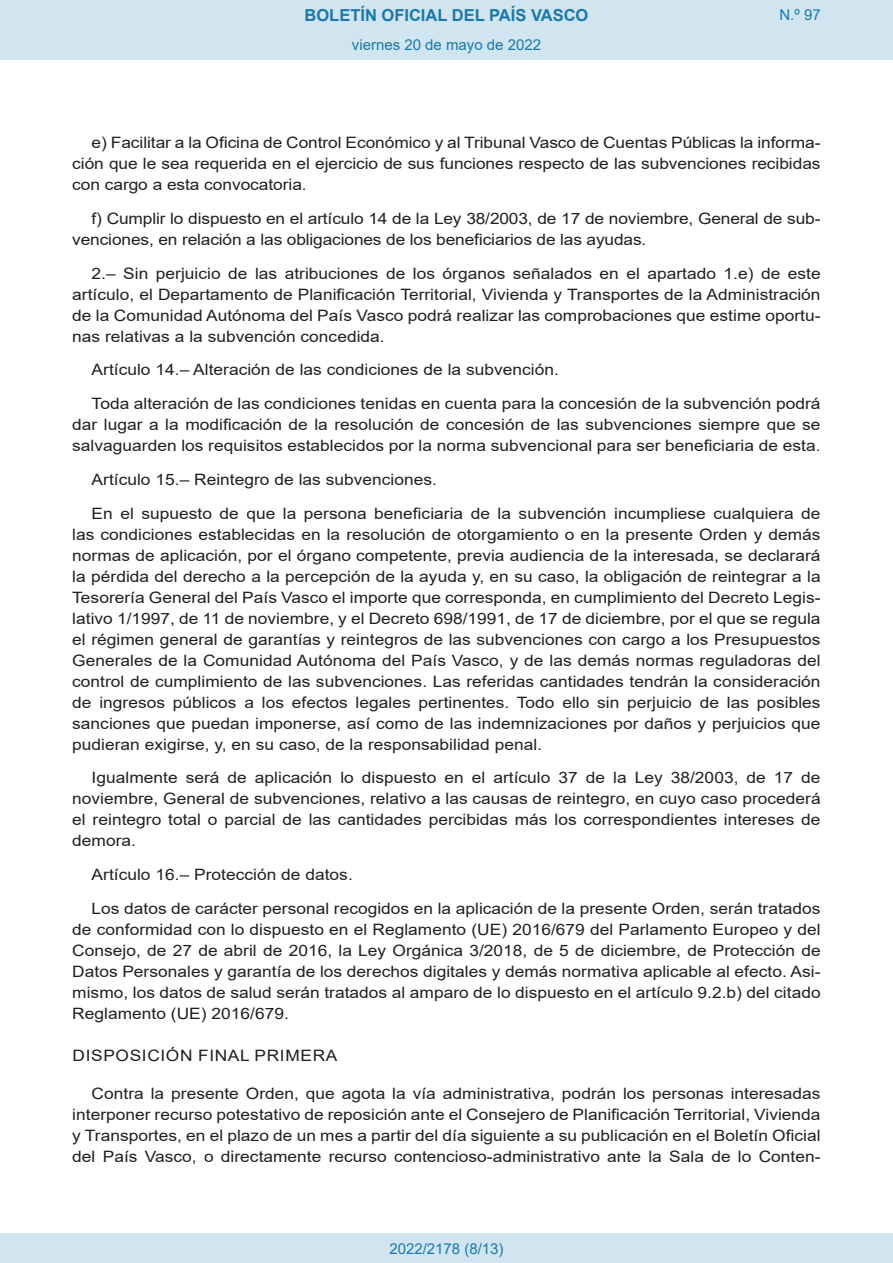
<style>
.page{position:relative;width:893px;height:1263px;background:#fff}
.page>*{position:absolute;margin:0;border:0;box-sizing:border-box;transform-origin:0 0}
.t1{font:700 16.5px "Arial";color:#1879ad}
.BOPVDetalle{font:15.6px/21px "Arial";color:#231f20;text-align:justify;scale:1.11 1}
.BOPVDisposicion{font:15.6px "Arial";letter-spacing:.035em;color:#231f20;scale:1.11 1}
.Paginacion_Centro{font:15px "Arial";color:#1879ad}
</style>
<div class="page">
<div style="left:0;top:0;width:893px;height:60px;background:#d0e5f0"></div>
<div style="left:0;top:1233px;width:893px;height:30px;background:#d0e5f0"></div>
<p class="t1" style="left:305px;top:3px;width:285px">BOLETÍN OFICIAL DEL PAÍS VASCO</p>
<p class="Paginacion_Centro" style="left:352px;top:35px;width:191px">viernes 20 de mayo de 2022</p>
<p class="Paginacion_Centro" style="left:779px;top:5px;width:43px">N.º 97</p>
<p class="BOPVDetalle" style="left:72px;top:132px;width:676px;text-indent:19px">e) Facilitar a la Oficina de Control Económico y al Tribunal Vasco de Cuentas Públicas la informa&shy;ción que le sea requerida en el ejercicio de sus funciones respecto de las subvenciones recibidas con cargo a esta convocatoria.</p>
<p class="BOPVDetalle" style="left:72px;top:208px;width:676px;text-indent:19px">f) Cumplir lo dispuesto en el artículo 14 de la Ley 38/2003, de 17 de noviembre, General de sub&shy;venciones, en relación a las obligaciones de los beneficiarios de las ayudas.</p>
<p class="BOPVDetalle" style="left:72px;top:263px;width:676px;text-indent:19px">2.– Sin perjuicio de las atribuciones de los órganos señalados en el apartado 1.e) de este artículo, el Departamento de Planificación Territorial, Vivienda y Transportes de la Administración de la Comunidad Autónoma del País Vasco podrá realizar las comprobaciones que estime oportu&shy;nas relativas a la subvención concedida.</p>
<p class="BOPVDetalle" style="left:92px;top:359px;width:422px">Artículo 14.– Alteración de las condiciones de la subvención.</p>
<p class="BOPVDetalle" style="left:72px;top:393px;width:676px;text-indent:19px">Toda alteración de las condiciones tenidas en cuenta para la concesión de la subvención podrá dar lugar a la modificación de la resolución de concesión de las subvenciones siempre que se salvaguarden los requisitos establecidos por la norma subvencional para ser beneficiaria de esta.</p>
<p class="BOPVDetalle" style="left:92px;top:469px;width:313px">Artículo 15.– Reintegro de las subvenciones.</p>
<p class="BOPVDetalle" style="left:72px;top:503px;width:676px;text-indent:19px">En el supuesto de que la persona beneficiaria de la subvención incumpliese cualquiera de las condiciones establecidas en la resolución de otorgamiento o en la presente Orden y demás normas de aplicación, por el órgano competente, previa audiencia de la interesada, se declarará la pérdida del derecho a la percepción de la ayuda y, en su caso, la obligación de reintegrar a la Tesorería General del País Vasco el importe que corresponda, en cumplimiento del Decreto Legis&shy;lativo 1/1997, de 11 de noviembre, y el Decreto 698/1991, de 17 de diciembre, por el que se regula el régimen general de garantías y reintegros de las subvenciones con cargo a los Presupuestos Generales de la Comunidad Autónoma del País Vasco, y de las demás normas reguladoras del control de cumplimiento de las subvenciones. Las referidas cantidades tendrán la consideración de ingresos públicos a los efectos legales pertinentes. Todo ello sin perjuicio de las posibles sanciones que puedan imponerse, así como de las indemnizaciones por daños y perjuicios que pudieran exigirse, y, en su caso, de la responsabilidad penal.</p>
<p class="BOPVDetalle" style="left:72px;top:767px;width:676px;text-indent:19px">Igualmente será de aplicación lo dispuesto en el artículo 37 de la Ley 38/2003, de 17 de noviembre, General de subvenciones, relativo a las causas de reintegro, en cuyo caso procederá el reintegro total o parcial de las cantidades percibidas más los correspondientes intereses de demora.</p>
<p class="BOPVDetalle" style="left:92px;top:864px;width:237px">Artículo 16.– Protección de datos.</p>
<p class="BOPVDetalle" style="left:72px;top:898px;width:676px;text-indent:19px">Los datos de carácter personal recogidos en la aplicación de la presente Orden, serán tratados de conformidad con lo dispuesto en el Reglamento (UE) 2016/679 del Parlamento Europeo y del Consejo, de 27 de abril de 2016, la Ley Orgánica 3/2018, de 5 de diciembre, de Protección de Datos Personales y garantía de los derechos digitales y demás normativa aplicable al efecto. Asi&shy;mismo, los datos de salud serán tratados al amparo de lo dispuesto en el artículo 9.2.b) del citado Reglamento (UE) 2016/679.</p>
<p class="BOPVDisposicion" style="left:73px;top:1045px;width:240px">DISPOSICIÓN FINAL PRIMERA</p>
<p class="BOPVDetalle" style="left:72px;top:1083px;width:676px;text-indent:19px">Contra la presente Orden, que agota la vía administrativa, podrán los personas interesadas interponer recurso potestativo de reposición ante el Consejero de Planificación Territorial, Vivienda y Transportes, en el plazo de un mes a partir del día siguiente a su publicación en el Boletín Oficial del País Vasco, o directamente recurso contencioso-administrativo ante la Sala de lo Conten-</p>
<p class="Paginacion_Centro" style="left:389px;top:1238px;width:116px">2022/2178 (8/13)</p>
</div>
